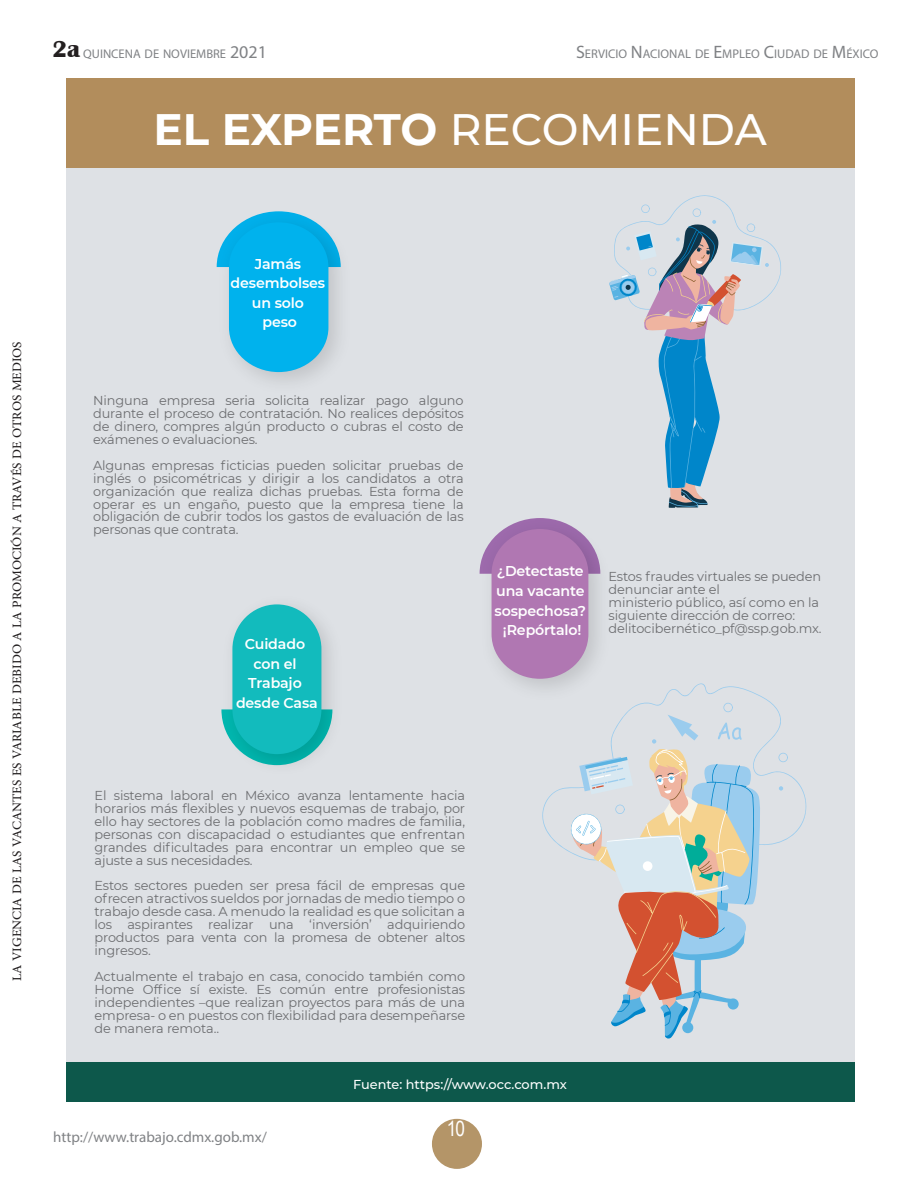
<style>
.page{position:relative;width:918px;height:1188px;background:#fff}
.page>*{position:absolute;margin:0;border:0;box-sizing:border-box;transform-origin:0 0}
.t1{font:500 43.95px "Montserrat";color:#fff}
.t2{font:21px "Arial Narrow";color:#fff}
.t3{font:18px "Adobe Arabic";color:#231f20}
.t4{font:15px "Myriad Pro";color:#808285}
.t5{font:600 14.25px/19.6px "Montserrat";letter-spacing:-.01em;color:#fff;text-align:center}
.t6{font:12.9px/12.9px "Montserrat";letter-spacing:-.01em;color:#6c6d70;text-align:justify}
.t7{font:500 12.9px "Montserrat";color:#fff}
.t8{font:12.6px "Myriad Pro";color:#808285}
.s1{font-family:"Britannic";font-weight:700;font-size:24px;color:#231f20}
.s2{font-size:18px}
.s3{font-weight:700}
</style>
<div class="page">
<div style="left:432px;top:1119px;width:50px;height:50px;background:#b49568;border-radius:50%"></div>
<div style="left:66px;top:149px;width:788px;height:935px;background:#dee1e5"></div>
<div style="left:66px;top:79px;width:788px;height:89px;background:#b28d5c"></div>
<div style="left:66px;top:1062px;width:788px;height:40px;background:#0d584b"></div>
<img style="left:221px;top:604px;width:112px;height:162px">
<div style="left:232px;top:604px;width:89px;height:150px;background:#12bbbd;border-radius:45px"></div>
<svg style="left:217px;top:211px;width:124px;height:161px"></svg>
<img style="left:479px;top:518px;width:122px;height:170px">
<div style="left:492px;top:529px;width:96px;height:150px;background:#b077b2;border-radius:47px"></div>
<svg style="left:609px;top:195px;width:172px;height:313px"></svg>
<svg style="left:541px;top:681px;width:266px;height:171px"></svg>
<svg style="left:778px;top:753px;width:10px;height:9px"></svg>
<svg style="left:779px;top:786px;width:4px;height:5px"></svg>
<svg style="left:570px;top:703px;width:190px;height:336px"></svg>
<p class="t8" style="left:52px;top:46px;width:216px"><span class="s1">2a</span> QUINCENA DE NOVIEMBRE <span class="s2">2021</span></p>
<p class="t8" style="left:576px;top:46px;width:304px"><span class="s2">S</span>ERVICIO <span class="s2">N</span>ACIONAL DE <span class="s2">E</span>MPLEO <span class="s2">C</span>IUDAD DE <span class="s2">M</span> ÉXICO</p>
<p class="t1" style="left:154px;top:99px;width:615px"><span class="s3">EL EXPERTO</span> RECOMIENDA</p>
<h3 class="t3" style="left:5px;top:981px;width:641px;rotate:-90deg">LA VIGENCIA DE LAS VACANTES ES VARIABLE DEBIDO A LA PROMOCIÓN A TRAVÉS DE OTROS MEDIOS</h3>
<p class="t5" style="left:231px;top:253px;width:96px">Jamás desembolses un solo<br>peso</p>
<p class="t6" style="left:93px;top:394px;width:372px">Ninguna empresa seria solicita realizar pago alguno durante el proceso de contratación. No realices depósitos de dinero, compres algún producto o cubras el costo de exámenes o evaluaciones.</p>
<p class="t6" style="left:93px;top:458px;width:372px">Algunas empresas ficticias pueden solicitar pruebas de inglés o psicométricas y dirigir a los candidatos a otra organización que realiza dichas pruebas. Esta forma de operar es un engaño, puesto que la empresa tiene la obligación de cubrir todos los gastos de evaluación de las personas que contrata.</p>
<p class="t5" style="left:236px;top:633px;width:83px">Cuidado con el<br>Trabajo desde Casa</p>
<p class="t5" style="left:495px;top:561px;width:93px">¿Detectaste una vacante sospechosa? ¡Repórtalo!</p>
<p class="t6" style="left:609px;top:570px;width:215px;text-align:left">Estos fraudes virtuales se pueden denunciar ante el<br>ministerio público, así como en la siguiente dirección de correo: delitocibernético_pf@ssp.gob.mx.</p>
<p class="t6" style="left:95px;top:789px;width:372px">El sistema laboral en México avanza lentamente hacia horarios más flexibles y nuevos esquemas de trabajo, por ello hay sectores de la población como madres de familia, personas con discapacidad o estudiantes que enfrentan grandes dificultades para encontrar un empleo que se ajuste a sus necesidades.</p>
<p class="t6" style="left:95px;top:879px;width:372px">Estos sectores pueden ser presa fácil de empresas que ofrecen atractivos sueldos por jornadas de medio tiempo o trabajo desde casa. A menudo la realidad es que solicitan a los aspirantes realizar una ‘inversión’ adquiriendo productos para venta con la promesa de obtener altos ingresos.</p>
<p class="t6" style="left:95px;top:969px;width:372px">Actualmente el trabajo en casa, conocido también como Home Office sí existe. Es común entre profesionistas independientes –que realizan proyectos para más de una empresa- o en puestos con flexibilidad para desempeñarse de manera remota..</p>
<p class="t4" style="left:53px;top:1128px;width:215px">http://www.trabajo.cdmx.gob.mx/</p>
<p class="t7" style="left:353px;top:1075px;width:215px">Fuente: https://www.occ.com.mx</p>
<h2 class="t2" style="left:447px;top:1113px;width:19px">10</h2>
</div>
